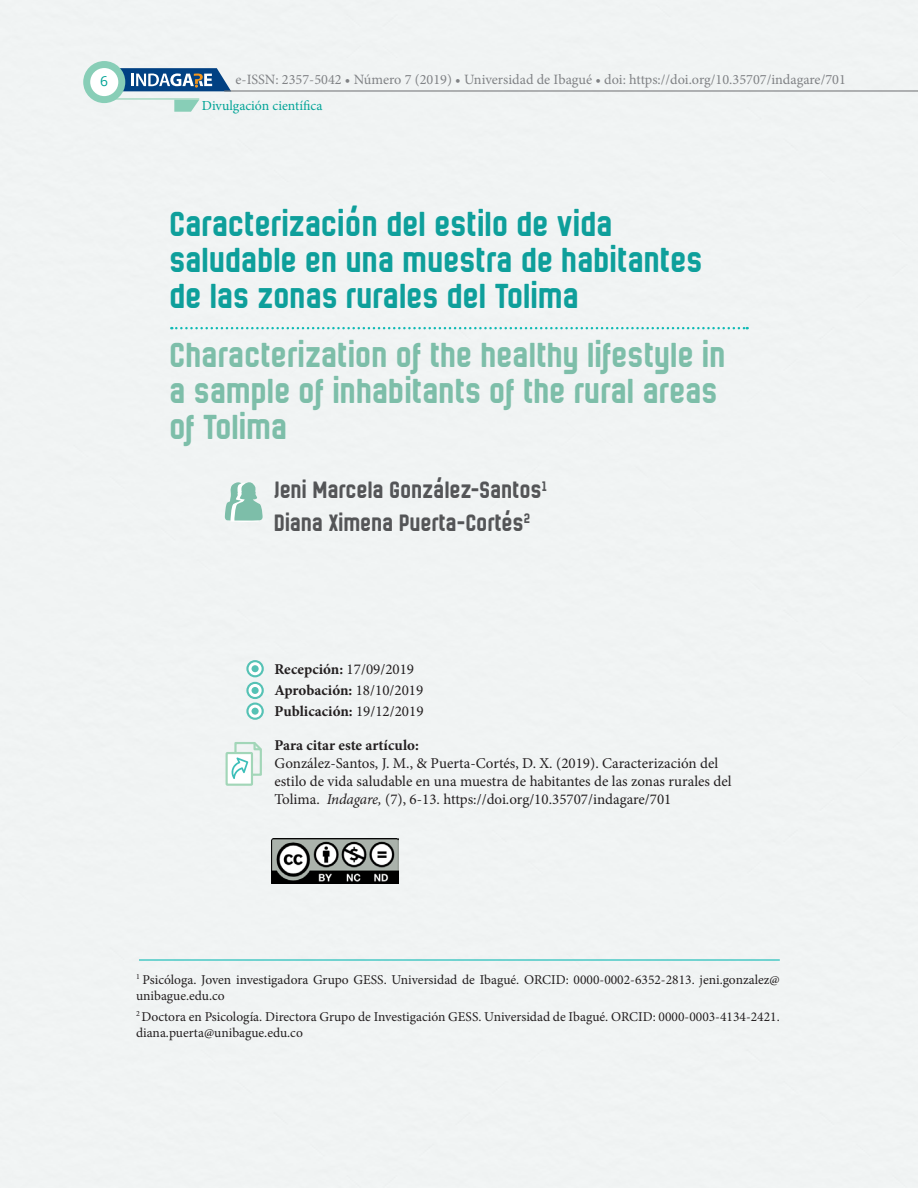
<style>
.page{position:relative;width:918px;height:1188px;background:#f0f3f3}
.page>*{position:absolute;margin:0;border:0;box-sizing:border-box;transform-origin:0 0}
.t1{font:33px/36px "Hermano Mayor";color:#0e9f9b}
.t2{font:33px/36px "Hermano Mayor";letter-spacing:-.005em;color:#7dbea9}
.t3{font:22.5px/32.5px "Hermano Mayor";color:#545557}
.t4{font:15px/18px "Minion Pro";color:#231f20}
.t5{font:700 15px/21px "Minion Pro";color:#231f20}
.t6{font:14.25px "Minion Pro";color:#808285}
.t7{font:13.8px "Minion Pro";color:#00a396}
.t8{font:13.8px "Open Sans";color:#00a396}
.t9{font:13.5px/16.2px "Minion Pro";color:#231f20}
.s1{font-weight:400}
.s2{font-style:italic}
</style>
<div class="page">
<div style="left:246px;top:660px;width:18px;height:17px;border:3px solid #55c2b5;border-radius:50%"></div>
<div style="left:249px;top:662px;width:13px;height:13px;border:3px solid #fff;border-radius:50%"></div>
<svg style="left:252px;top:665px;width:7px;height:7px"></svg>
<svg style="left:253px;top:666px;width:4px;height:5px"></svg>
<div style="left:246px;top:682px;width:18px;height:17px;border:3px solid #55c2b5;border-radius:50%"></div>
<div style="left:249px;top:684px;width:13px;height:13px;border:3px solid #fff;border-radius:50%"></div>
<svg style="left:252px;top:687px;width:7px;height:7px"></svg>
<svg style="left:253px;top:688px;width:4px;height:5px"></svg>
<div style="left:246px;top:703px;width:18px;height:17px;border:3px solid #55c2b5;border-radius:50%"></div>
<div style="left:249px;top:705px;width:13px;height:13px;border:3px solid #fff;border-radius:50%"></div>
<div style="left:252px;top:708px;width:7px;height:7px;background:#55c2b5;border-radius:50%"></div>
<hr style="left:139px;top:959px;width:641px;height:2px;background:#10bab5">
<div style="left:227px;top:753px;width:25px;height:32px;background:#fff"></div>
<div style="left:226px;top:752px;width:27px;height:34px;border:2px solid #a2d6b8"></div>
<svg style="left:230px;top:740px;width:34px;height:39px"></svg>
<svg style="left:225px;top:477px;width:38px;height:45px"></svg>
<img style="left:271px;top:839px;width:128px;height:44px">
<hr style="left:96px;top:98px;width:103px;height:2px;background:#5dc094">
<svg style="left:174px;top:100px;width:25px;height:12px"></svg>
<div style="left:83px;top:61px;width:42px;height:42px;background:#88ceb7;border-radius:50%"></div>
<div style="left:90px;top:68px;width:28px;height:28px;background:#fff;border-radius:50%"></div>
<svg style="left:109px;top:68px;width:122px;height:23px"></svg>
<hr style="left:224px;top:91px;width:694px;height:1px;background:#6c6d70">
<svg style="left:171px;top:327px;width:577px;height:2px"></svg>
<p class="t8" style="left:100px;top:72px;width:9px">6</p>
<p class="t6" style="left:236px;top:70px;width:612px">e-ISSN: 2357-5042 • Número 7 (2019) • Universidad de Ibagué • doi: https://doi.org/10.35707/indagare/701</p>
<p class="t7" style="left:202px;top:96px;width:122px">Divulgación científica</p>
<h1 class="t1" style="left:170px;top:204px;width:535px">Caracterización del estilo de vida saludable en una muestra de habitantes de las zonas rurales del Tolima</h1>
<h1 class="t2" style="left:170px;top:334px;width:558px">Characterization of the healthy lifestyle in a sample of inhabitants of the rural areas of Tolima</h1>
<h2 class="t3" style="left:274px;top:472px;width:274px">Jeni Marcela González-Santos<sup>1<br></sup>Diana Ximena Puerta-Cortés<sup>2</sup></h2>
<p class="t5" style="left:274px;top:659px;width:151px">Recepción: <span class="s1">17/09/2019<br></span>Aprobación: <span class="s1">18/10/2019<br></span>Publicación: <span class="s1">19/12/2019</span></p>
<p class="t5" style="left:274px;top:734px;width:146px">Para citar este artículo:</p>
<p class="t4" style="left:274px;top:754px;width:459px">González-Santos, J. M., &amp; Puerta-Cortés, D. X. (2019). Caracterización del estilo de vida saludable en una muestra de habitantes de las zonas rurales del<br>Tolima. <span class="s2">Indagare,</span> (7), 6-13. https://doi.org/10.35707/indagare/701</p>
<p class="t9" style="left:136px;top:972px;width:645px"><sup>1</sup> Psicóloga. Joven investigadora Grupo GESS. Universidad de Ibagué. ORCID: 0000-0002-6352-2813. jeni.gonzalez@ unibague.edu.co</p>
<p class="t9" style="left:136px;top:1008px;width:645px"><sup>2</sup> Doctora en Psicología. Directora Grupo de Investigación GESS. Universidad de Ibagué. ORCID: 0000-0003-4134-2421. diana.puerta@unibague.edu.co</p>
</div>
